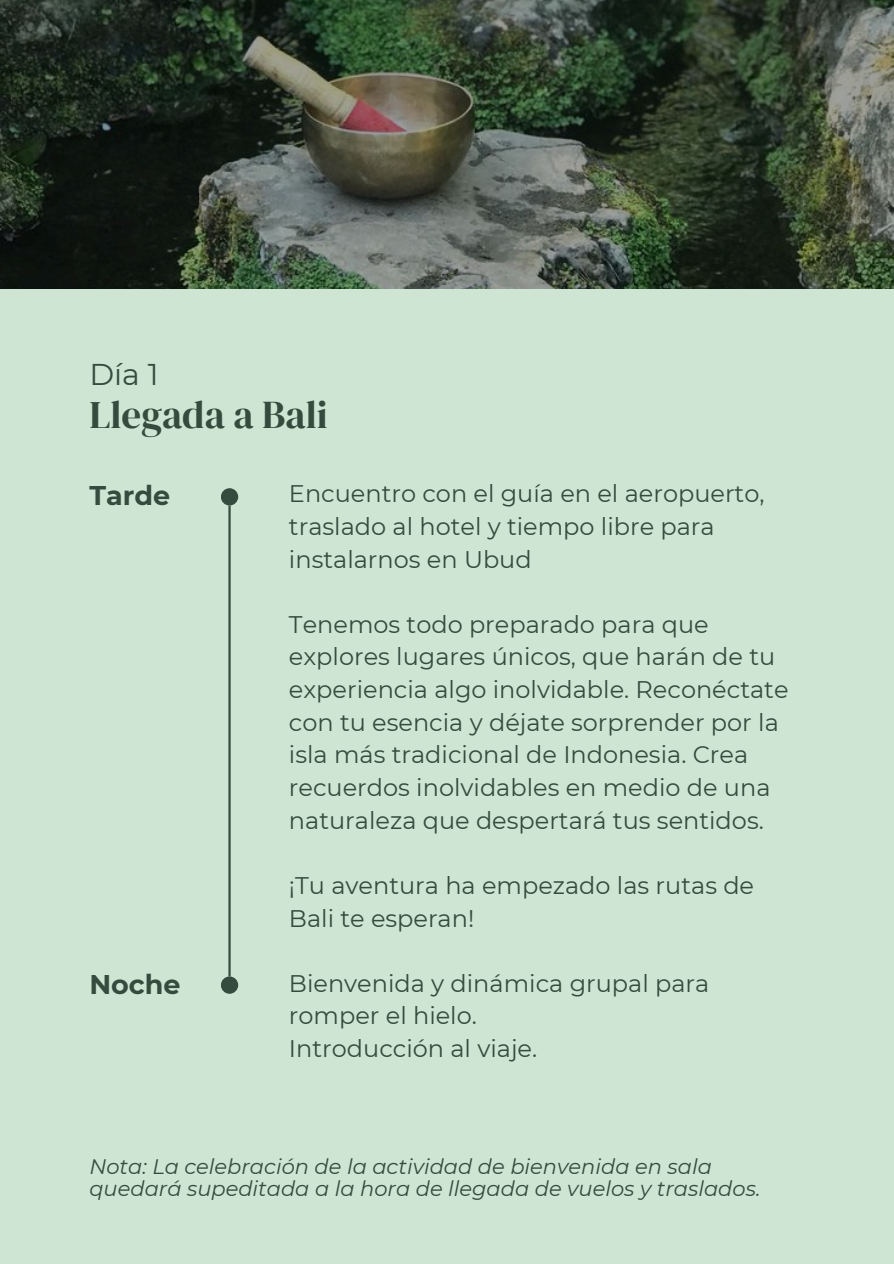
<style>
.page{position:relative;width:894px;height:1264px;background:#fff}
.page>*{position:absolute;margin:0;border:0;box-sizing:border-box;transform-origin:0 0}
.t1{font:39px "DM Serif Display";color:#344c3d}
.t2{font:30px "Montserrat";color:#344c3d}
.t3{font:700 27px "Montserrat";color:#344c3d}
.t4{font:24px/32.7px "Montserrat";color:#344c3d}
.t5{font:italic 21px/21.3px "Montserrat";color:#344c3d}
</style>
<div class="page">
<div style="left:0;top:0;width:893px;height:1263px;background:#cfe5d4"></div>
<div style="left:221px;top:488px;width:17px;height:17px;background:#344c3d;border-radius:50%"></div>
<div style="left:221px;top:976px;width:17px;height:17px;background:#344c3d;border-radius:50%"></div>
<hr style="left:228px;top:505px;width:2px;height:471px;background:#344c3d">
<svg style="left:0;top:0;width:893px;height:288px;background:#3a4437"></svg>
<p class="t2" style="left:89px;top:353px;width:71px">Día 1</p>
<h1 class="t1" style="left:89px;top:392px;width:240px">Llegada a Bali</h1>
<p class="t3" style="left:89px;top:476px;width:82px">Tarde</p>
<p class="t3" style="left:89px;top:964px;width:93px">Noche</p>
<p class="t4" style="left:289px;top:476px;width:477px">Encuentro con el guía en el aeropuerto, traslado al hotel y tiempo libre para instalarnos en Ubud</p>
<p class="t4" style="left:289px;top:607px;width:501px">Tenemos todo preparado para que explores lugares únicos, que harán de tu experiencia algo inolvidable. Reconéctate con tu esencia y déjate sorprender por la isla más tradicional de Indonesia. Crea recuerdos inolvidables en medio de una naturaleza que despertará tus sentidos.</p>
<p class="t4" style="left:289px;top:868px;width:466px">¡Tu aventura ha empezado las rutas de<br>Bali te esperan!</p>
<p class="t4" style="left:289px;top:966px;width:422px">Bienvenida y dinámica grupal para romper el hielo.<br>Introducción al viaje.</p>
<p class="t5" style="left:89px;top:1155px;width:672px">Nota: La celebración de la actividad de bienvenida en sala quedará supeditada a la hora de llegada de vuelos y traslados.</p>
</div>
